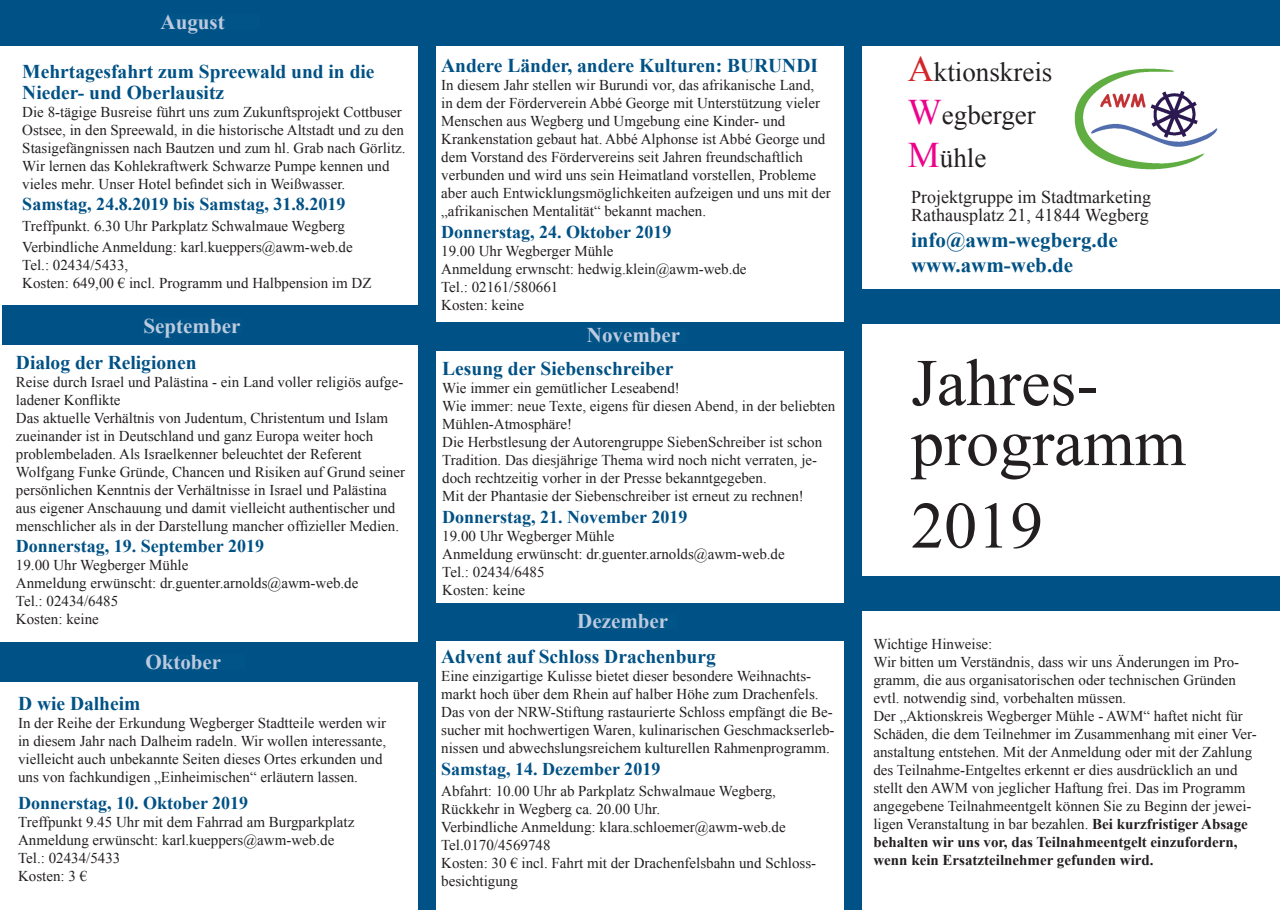
<style>
.page{position:relative;width:1280px;height:910px;background:#fff}
.page>*{position:absolute;margin:0;border:0;box-sizing:border-box;transform-origin:0 0}
.t1{font:66.6px/60px "Times New Roman";color:#231f20}
.t2{font:66px "Times New Roman";color:#231f20}
.t3{font:27px/43.2px "Times New Roman";color:#231f20}
.t4{font:700 21px "Times New Roman";color:#bdcadf}
.t5{font:700 21px/25.2px "Times New Roman";color:#005185}
.t6{font:700 19.5px/21px "Times New Roman";color:#005185}
.t7{font:700 18px "Times New Roman";color:#005185}
.t8{font:18px/18px "Times New Roman";color:#231f20}
.t9{font:15px/18px "Times New Roman";color:#231f20}
.s1{font-size:36px;color:#d2262b}
.s2{font-size:36px;color:#ed028c}
.s3{font-weight:700}
</style>
<div class="page">
<div style="left:0;top:0;width:1280px;height:45px;background:#005185"></div>
<div style="left:418px;top:9px;width:17px;height:901px;background:#005185"></div>
<div style="left:845px;top:9px;width:17px;height:901px;background:#005185"></div>
<div style="left:857px;top:577px;width:423px;height:34px;background:#005185"></div>
<div style="left:858px;top:289px;width:422px;height:34px;background:#005185"></div>
<img style="left:1074px;top:68px;width:143px;height:102px">
<div style="left:428px;top:603px;width:425px;height:38px;background:#005185"></div>
<div style="left:0;top:643px;width:421px;height:39px;background:#005185"></div>
<div style="left:2px;top:306px;width:425px;height:39px;background:#005185"></div>
<div style="left:425px;top:322px;width:425px;height:28px;background:#005185"></div>
<h3 class="t4" style="left:161px;top:7px;width:66px">August</h3>
<h3 class="t6" style="left:22px;top:60px;width:354px">Mehrtagesfahrt zum Spreewald und in die<br>Nieder- und Oberlausitz</h3>
<p class="t9" style="left:22px;top:102px;width:385px">Die 8-tägige Busreise führt uns zum Zukunftsprojekt Cottbuser Ostsee, in den Spreewald, in die historische Altstadt und zu den Stasigefängnissen nach Bautzen und zum hl. Grab nach Görlitz.<br>Wir lernen das Kohlekraftwerk Schwarze Pumpe kennen und vieles mehr. Unser Hotel befindet sich in Weißwasser.</p>
<p class="t7" style="left:22px;top:191px;width:325px">Samstag, 24.8.2019 bis Samstag, 31.8.2019</p>
<p class="t9" style="left:22px;top:215px;width:332px;line-height:21px">Treffpunkt. 6.30 Uhr Parkplatz Schwalmaue Wegberg<br>Verbindliche Anmeldung: karl.kueppers@awm-web.de</p>
<p class="t9" style="left:22px;top:255px;width:351px">Tel.: 02434/5433,<br>Kosten: 649,00 € incl. Programm und Halbpension im DZ</p>
<h3 class="t4" style="left:144px;top:311px;width:98px">September</h3>
<h3 class="t6" style="left:16px;top:351px;width:182px">Dialog der Religionen</h3>
<p class="t9" style="left:16px;top:373px;width:391px">Reise durch Israel und Palästina - ein Land voller religiös aufge&shy;ladener Konflikte<br>Das aktuelle Verhältnis von Judentum, Christentum und Islam zueinander ist in Deutschland und ganz Europa weiter hoch problembeladen. Als Israelkenner beleuchtet der Referent Wolfgang Funke Gründe, Chancen und Risiken auf Grund seiner persönlichen Kenntnis der Verhältnisse in Israel und Palästina aus eigener Anschauung und damit vielleicht authentischer und menschlicher als in der Darstellung mancher offizieller Medien.</p>
<p class="t7" style="left:16px;top:533px;width:250px">Donnerstag, 19. September 2019</p>
<p class="t9" style="left:16px;top:556px;width:344px">19.00 Uhr Wegberger Mühle<br>Anmeldung erwünscht: dr.guenter.arnolds@awm-web.de<br>Tel.: 02434/6485<br>Kosten: keine</p>
<h3 class="t4" style="left:145px;top:647px;width:77px">Oktober</h3>
<h3 class="t6" style="left:18px;top:693px;width:124px">D wie Dalheim</h3>
<p class="t9" style="left:18px;top:714px;width:370px">In der Reihe der Erkundung Wegberger Stadtteile werden wir in diesem Jahr nach Dalheim radeln. Wir wollen interessante, vielleicht auch unbekannte Seiten dieses Ortes erkunden und uns von fachkundigen „Einheimischen“ erläutern lassen.</p>
<p class="t7" style="left:18px;top:791px;width:232px">Donnerstag, 10. Oktober 2019</p>
<p class="t9" style="left:18px;top:813px;width:338px">Treffpunkt 9.45 Uhr mit dem Fahrrad am Burgparkplatz Anmeldung erwünscht: karl.kueppers@awm-web.de Tel.: 02434/5433<br>Kosten: 3 €</p>
<h3 class="t6" style="left:441px;top:55px;width:378px">Andere Länder, andere Kulturen: BURUNDI</h3>
<p class="t9" style="left:441px;top:76px;width:391px">In diesem Jahr stellen wir Burundi vor, das afrikanische Land,<br>in dem der Förderverein Abbé George mit Unterstützung vieler Menschen aus Wegberg und Umgebung eine Kinder- und Krankenstation gebaut hat. Abbé Alphonse ist Abbé George und dem Vorstand des Fördervereins seit Jahren freundschaftlich verbunden und wird uns sein Heimatland vorstellen, Probleme aber auch Entwicklungsmöglichkeiten aufzeigen und uns mit der „afrikanischen Mentalität“ bekannt machen.</p>
<p class="t7" style="left:441px;top:219px;width:232px">Donnerstag, 24. Oktober 2019</p>
<p class="t9" style="left:441px;top:242px;width:307px">19.00 Uhr Wegberger Mühle<br>Anmeldung erwnscht: hedwig.klein@awm-web.de<br>Tel.: 02161/580661<br>Kosten: keine</p>
<h3 class="t4" style="left:587px;top:321px;width:95px">November</h3>
<h3 class="t6" style="left:442px;top:358px;width:233px">Lesung der Siebenschreiber</h3>
<p class="t9" style="left:442px;top:379px;width:394px">Wie immer ein gemütlicher Leseabend!<br>Wie immer: neue Texte, eigens für diesen Abend, in der beliebten Mühlen-Atmosphäre!<br>Die Herbstlesung der Autorengruppe SiebenSchreiber ist schon Tradition. Das diesjährige Thema wird noch nicht verraten, je&shy;doch rechtzeitig vorher in der Presse bekanntgegeben.<br>Mit der Phantasie der Siebenschreiber ist erneut zu rechnen!</p>
<p class="t7" style="left:442px;top:504px;width:247px">Donnerstag, 21. November 2019</p>
<p class="t9" style="left:442px;top:527px;width:344px">19.00 Uhr Wegberger Mühle<br>Anmeldung erwünscht: dr.guenter.arnolds@awm-web.de<br>Tel.: 02434/6485<br>Kosten: keine</p>
<h3 class="t4" style="left:577px;top:607px;width:92px">Dezember</h3>
<h3 class="t6" style="left:441px;top:646px;width:276px">Advent auf Schloss Drachenburg</h3>
<p class="t9" style="left:441px;top:667px;width:395px">Eine einzigartige Kulisse bietet dieser besondere Weihnachts&shy;markt hoch über dem Rhein auf halber Höhe zum Drachenfels.<br>Das von der NRW-Stiftung rastaurierte Schloss empfängt die Be&shy;sucher mit hochwertigen Waren, kulinarischen Geschmackserleb&shy;nissen und abwechslungsreichem kulturellen Rahmenprogramm.</p>
<p class="t7" style="left:441px;top:756px;width:221px">Samstag, 14. Dezember 2019</p>
<p class="t9" style="left:441px;top:782px;width:376px">Abfahrt: 10.00 Uhr ab Parkplatz Schwalmaue Wegberg, Rückkehr in Wegberg ca. 20.00 Uhr.<br>Verbindliche Anmeldung: klara.schloemer@awm-web.de Tel.0170/4569748<br>Kosten: 30 € incl. Fahrt mit der Drachenfelsbahn und Schloss&shy;besichtigung</p>
<h3 class="t3" style="left:908px;top:50px;width:146px"><span class="s1">A</span>ktionskreis<br><span class="s2">W</span>egberger<br><span class="s2">M</span>ühle</h3>
<p class="t8" style="left:911px;top:188px;width:241px">Projektgruppe im Stadtmarketing<br>Rathausplatz 21, 41844 Wegberg</p>
<h3 class="t5" style="left:911px;top:226px;width:208px">info@awm-wegberg.de www.awm-web.de</h3>
<h1 class="t1" style="left:911px;top:352px;width:276px">Jahres&shy;programm</h1>
<h2 class="t2" style="left:911px;top:481px;width:133px">2019</h2>
<p class="t9" style="left:873px;top:635px;width:385px">Wichtige Hinweise:<br>Wir bitten um Verständnis, dass wir uns Änderungen im Pro&shy;gramm, die aus organisatorischen oder technischen Gründen evtl. notwendig sind, vorbehalten müssen.<br>Der „Aktionskreis Wegberger Mühle - AWM“ haftet nicht für Schäden, die dem Teilnehmer im Zusammenhang mit einer Ver&shy;anstaltung entstehen. Mit der Anmeldung oder mit der Zahlung des Teilnahme-Entgeltes erkennt er dies ausdrücklich an und stellt den AWM von jeglicher Haftung frei. Das im Programm angegebene Teilnahmeentgelt können Sie zu Beginn der jewei&shy;ligen Veranstaltung in bar bezahlen. <span class="s3">Bei kurzfristiger Absage behalten wir uns vor, das Teilnahmeentgelt einzufordern, wenn kein Ersatzteilnehmer gefunden wird.</span></p>
</div>
